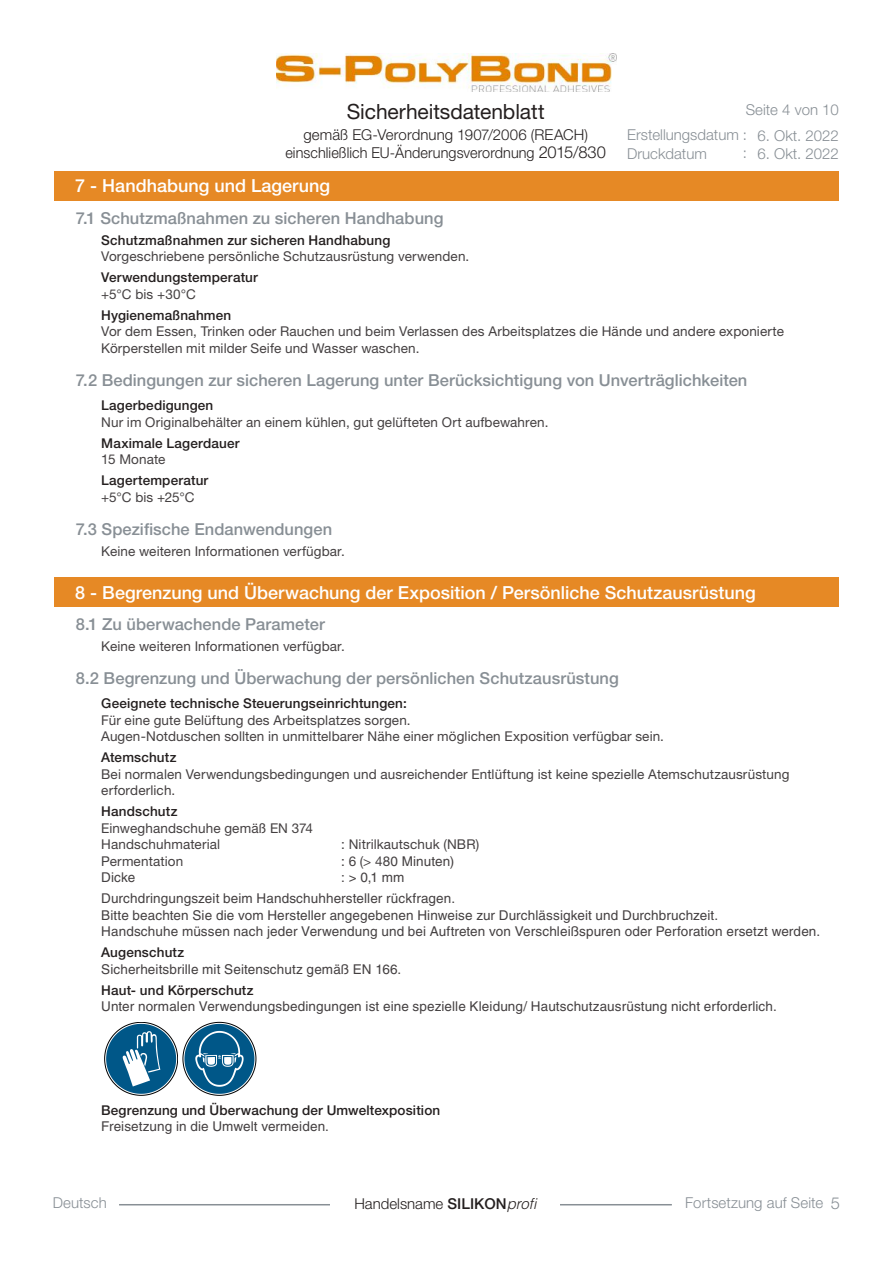
<style>
.page{position:relative;width:893px;height:1263px;background:#fff}
.page>*{position:absolute;margin:0;border:0;box-sizing:border-box;transform-origin:0 0}
.t1{font:21px "Helvetica Neue LT Std";letter-spacing:-.005em;color:#241f1f}
.t2{font:500 18px "Helvetica Neue LT Std";color:#fff}
.t3{font:500 16.5px "Helvetica Neue LT Std";letter-spacing:.005em;color:#888f95}
.t4{font:300 16.5px "Helvetica Neue LT Std";color:#888f95}
.t5{font:300 15px/18px "Helvetica Neue LT Std";letter-spacing:.005em;color:#241f1f;text-align:center}
.t6{font:300 15px/25.3px "Helvetica Neue LT Std";color:#888f95}
.t7{font:13.5px/16.5px "Helvetica Neue LT Std";letter-spacing:.01em;color:#444041}
.t8{font:13.5px/21px "Helvetica LT Std";letter-spacing:.01em;color:#444041}
.t9{font:500 13.5px "Helvetica Neue LT Std";letter-spacing:.01em;color:#241f1f}
.s1{font-size:16.5px}
.s2{font-family:"Helvetica Neue LT Std"}
.s3{font-weight:500}
.s4{font-family:"Helvetica LT Std";font-style:italic}
</style>
<div class="page">
<img style="left:276px;top:53px;width:341px;height:39px">
<hr style="left:119px;top:1204px;width:553px;height:1px;background:#888f95">
<div style="left:331px;top:1198px;width:229px;height:30px;background:#fff"></div>
<div style="left:54px;top:171px;width:785px;height:30px;background:#e68925"></div>
<div style="left:54px;top:577px;width:785px;height:30px;background:#e68925"></div>
<svg style="left:105px;top:1022px;width:151px;height:73px"></svg>
<h1 class="t1" style="left:347px;top:99px;width:199px">Sicherheitsdatenblatt</h1>
<p class="t5" style="left:285px;top:126px;width:322px">gemäß EG-Verordnung 1907/2006 (REACH) einschließlich EU-Änderungsverordnung <span class="s1">2015/830</span></p>
<p class="t6" style="left:627px;top:97px;width:213px;text-indent:119px">Seite 4 von 10<br>Erstellungsdatum :</p>
<p class="t6" style="left:627px;top:140px;width:81px">Druckdatum</p>
<p class="t6" style="left:743px;top:140px;width:6px">:</p>
<p class="t6" style="left:757px;top:122px;width:83px">6. Okt. 2022</p>
<p class="t6" style="left:757px;top:140px;width:83px">6. Okt. 2022</p>
<h2 class="t2" style="left:75px;top:175px;width:256px">7 - Handhabung und Lagerung</h2>
<p class="t3" style="left:76px;top:208px;width:369px">7.1 Schutzmaßnahmen zu sicheren Handhabung</p>
<p class="t9" style="left:101px;top:232px;width:291px">Schutzmaßnahmen zur sicheren Handhabung</p>
<p class="t7" style="left:101px;top:248px;width:370px">Vorgeschriebene persönliche Schutzausrüstung verwenden.</p>
<p class="t9" style="left:101px;top:269px;width:158px">Verwendungstemperatur</p>
<p class="t7" style="left:101px;top:285px;width:96px">+5°C bis +30°C</p>
<p class="t9" style="left:101px;top:307px;width:132px">Hygienemaßnahmen</p>
<p class="t7" style="left:101px;top:323px;width:684px">Vor dem Essen, Trinken oder Rauchen und beim Verlassen des Arbeitsplatzes die Hände und andere exponierte<br>Körperstellen mit milder Seife und Wasser waschen.</p>
<p class="t3" style="left:76px;top:370px;width:673px">7.2 Bedingungen zur sicheren Lagerung unter Berücksichtigung von Unverträglichkeiten</p>
<p class="t9" style="left:101px;top:397px;width:114px">Lagerbedigungen</p>
<p class="t7" style="left:101px;top:413px;width:449px">Nur im Originalbehälter an einem kühlen, gut gelüfteten Ort aufbewahren.</p>
<p class="t9" style="left:101px;top:435px;width:140px">Maximale Lagerdauer</p>
<p class="t7" style="left:101px;top:451px;width:66px">15 Monate</p>
<p class="t9" style="left:101px;top:472px;width:109px">Lagertemperatur</p>
<p class="t7" style="left:101px;top:488px;width:95px">+5°C bis +25°C</p>
<p class="t3" style="left:76px;top:519px;width:258px">7.3 Spezifische Endanwendungen</p>
<p class="t7" style="left:101px;top:543px;width:245px">Keine weiteren Informationen verfügbar.</p>
<h2 class="t2" style="left:75px;top:582px;width:682px">8 - Begrenzung und Überwachung der Exposition / Persönliche Schutzausrüstung</h2>
<p class="t3" style="left:76px;top:614px;width:251px">8.1 Zu überwachende Parameter</p>
<p class="t7" style="left:101px;top:638px;width:245px">Keine weiteren Informationen verfügbar.</p>
<p class="t3" style="left:76px;top:668px;width:545px">8.2 Begrenzung und Überwachung der persönlichen Schutzausrüstung</p>
<p class="t9" style="left:101px;top:695px;width:307px">Geeignete technische Steuerungseinrichtungen:</p>
<p class="t7" style="left:101px;top:711px;width:564px">Für eine gute Belüftung des Arbeitsplatzes sorgen.<br>Augen-Notduschen sollten in unmittelbarer Nähe einer möglichen Exposition verfügbar sein.</p>
<p class="t9" style="left:101px;top:749px;width:77px">Atemschutz</p>
<p class="t7" style="left:101px;top:765px;width:690px">Bei normalen Verwendungsbedingungen und ausreichender Entlüftung ist keine spezielle Atemschutzausrüstung erforderlich.</p>
<p class="t9" style="left:101px;top:803px;width:78px">Handschutz</p>
<p class="t7" style="left:101px;top:819px;width:213px">Einweghandschuhe gemäß EN 374<br>Handschuhmaterial</p>
<p class="t7" style="left:341px;top:836px;width:139px">: Nitrilkautschuk (NBR)</p>
<p class="t7" style="left:101px;top:852px;width:83px">Permentation</p>
<p class="t8" style="left:341px;top:850px;width:115px"><span class="s2">: 6 (&gt; 48</span>0 Minuten)</p>
<p class="t8" style="left:101px;top:867px;width:36px">Dicke</p>
<p class="t8" style="left:101px;top:867px;width:355px;text-indent:240px">: &gt; 0,1 mm<br>Durchdringungszeit beim Handschuhhersteller rückfragen.</p>
<p class="t8" style="left:101px;top:906px;width:720px;line-height:16.5px">Bitte beachten Sie die vom Hersteller angegebenen Hinweise zur Durchlässigkeit und Durchbruchzeit.<br>Handschuhe müssen nach jeder Verwendung und bei Auftreten von Verschleißspuren oder Perforation ersetzt werden.</p>
<p class="t9" style="left:101px;top:944px;width:85px">Augenschutz</p>
<p class="t8" style="left:101px;top:958px;width:302px">Sicherheitsbrille mit Seitenschutz gemäß EN 166.</p>
<p class="t9" style="left:101px;top:982px;width:154px">Haut- und Körperschutz</p>
<p class="t8" style="left:101px;top:996px;width:677px">Unter normalen Verwendungsbedingungen ist eine spezielle Kleidung/ Hautschutzausrüstung nicht erforderlich.</p>
<p class="t9" style="left:101px;top:1102px;width:341px">Begrenzung und Überwachung der Umweltexposition</p>
<p class="t8" style="left:101px;top:1116px;width:229px">Freisetzung in die Umwelt vermeiden.</p>
<p class="t6" style="left:53px;top:1190px;width:56px">Deutsch</p>
<p class="t5" style="left:354px;top:1194px;width:183px">Handelsname <span class="s3">SILIKON</span><span class="s4">profi</span></p>
<p class="t6" style="left:685px;top:1190px;width:139px">Fortsetzung auf Seite</p>
<p class="t4" style="left:831px;top:1193px;width:11px">5</p>
</div>
